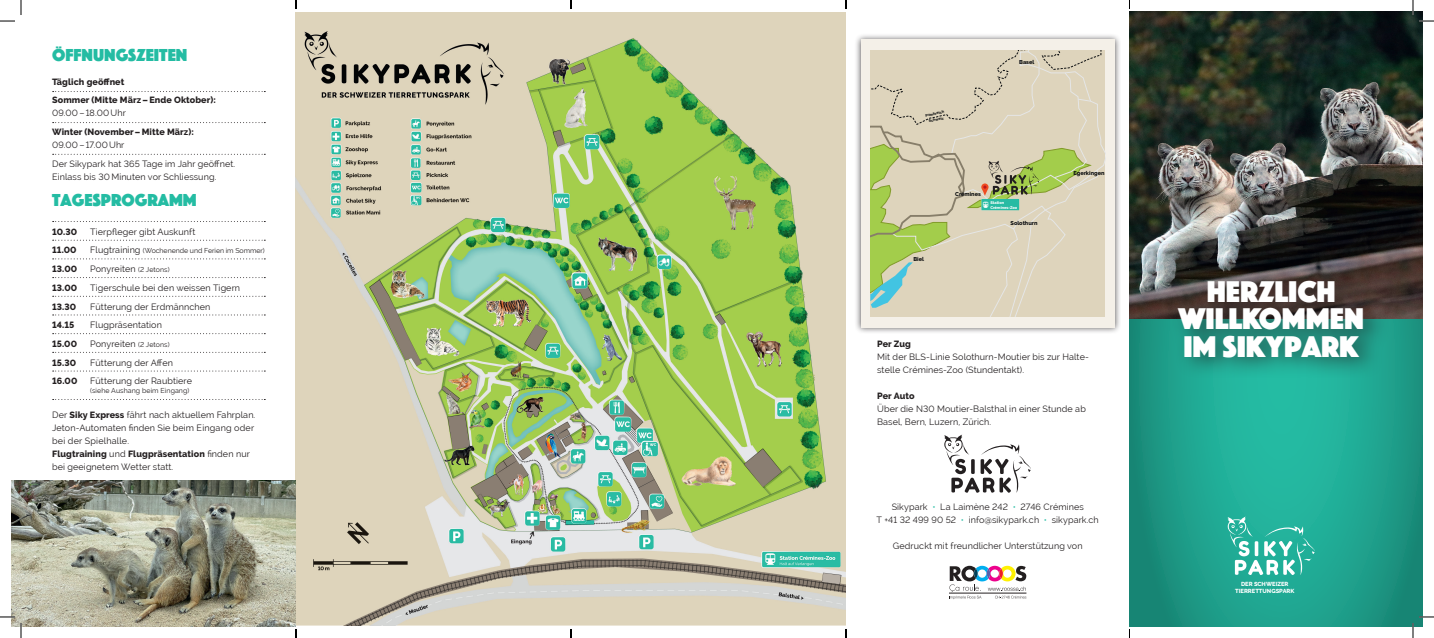
<style>
.page{position:relative;width:1434px;height:638px;background:#fff}
.page>*{position:absolute;margin:0;border:0;box-sizing:border-box;transform-origin:0 0}
.t1{font:31.1px/27.2px "Phosphate Solid";color:#fff;text-align:center}
.t2{font:18px "Phosphate Solid";color:#24bca3}
.t3{font:9px/13px "Raleway";letter-spacing:.01em;color:#231f20}
.t4{font:800 9px/18.7px "Raleway";letter-spacing:.01em;color:#231f20}
.t5{font:7px "Raleway";letter-spacing:-.005em;color:#231f20}
.t6{font:800 5.9px/7px "Raleway";color:#fff;text-align:center}
.t7{font:800 5.6px "Raleway";color:#0d0f11}
.t8{font:800 4px/4.3px "Raleway";color:#fff}
.t9{font:800 3.7px/6.2px "Raleway";color:#0d0f11;text-align:center}
.s1{font-size:9px}
.s2{font-size:7px}
.s3{font-weight:800}
.s4{color:#24bca3}
</style>
<div class="page">
<svg style="left:1129px;top:319px;width:293px;height:307px;background:#1ea28d"></svg>
<img style="left:1129px;top:12px;width:293px;height:307px">
<svg style="left:1227px;top:516px;width:88px;height:58px;background:#4fbfae"></svg>
<div style="left:1170px;top:267px;width:220px;height:112px;background:#231f20;opacity:.65"></div>
<img style="left:296px;top:12px;width:550px;height:613px">
<svg style="left:53px;top:91px;width:212px;height:1px"></svg>
<svg style="left:53px;top:122px;width:212px;height:1px"></svg>
<svg style="left:53px;top:154px;width:212px;height:1px"></svg>
<svg style="left:53px;top:221px;width:212px;height:1px"></svg>
<svg style="left:53px;top:239px;width:212px;height:1px"></svg>
<svg style="left:53px;top:258px;width:212px;height:1px"></svg>
<svg style="left:53px;top:277px;width:212px;height:1px"></svg>
<svg style="left:53px;top:295px;width:212px;height:1px"></svg>
<svg style="left:53px;top:314px;width:212px;height:1px"></svg>
<svg style="left:53px;top:333px;width:212px;height:1px"></svg>
<svg style="left:53px;top:351px;width:212px;height:1px"></svg>
<svg style="left:53px;top:370px;width:212px;height:1px"></svg>
<svg style="left:53px;top:399px;width:212px;height:1px"></svg>
<svg style="left:944px;top:434px;width:87px;height:58px"></svg>
<div style="left:854px;top:33px;width:267px;height:301px;background:#231f20;opacity:.75"></div>
<div style="left:861px;top:39px;width:254px;height:288px;background:#f4f0e8"></div>
<img style="left:12px;top:480px;width:284px;height:146px">
<svg style="left:949px;top:565px;width:77px;height:34px"></svg>
<hr style="left:949px;top:592px;width:77px;height:1px;background:#231f20">
<svg style="left:0;top:0;width:22px;height:22px"></svg>
<svg style="left:0;top:616px;width:22px;height:21px"></svg>
<svg style="left:1412px;top:0;width:22px;height:22px"></svg>
<svg style="left:1412px;top:616px;width:22px;height:21px"></svg>
<svg style="left:295px;top:0;width:2px;height:9px"></svg>
<svg style="left:295px;top:629px;width:2px;height:8px"></svg>
<svg style="left:570px;top:0;width:2px;height:9px"></svg>
<svg style="left:570px;top:629px;width:2px;height:8px"></svg>
<svg style="left:845px;top:0;width:2px;height:9px"></svg>
<svg style="left:845px;top:629px;width:2px;height:8px"></svg>
<svg style="left:870px;top:50px;width:235px;height:267px;background:#d1cfae"></svg>
<h2 class="t2" style="left:52px;top:43px;width:137px">ÖFFNUNGSZEITEN</h2>
<p class="t4" style="left:52px;top:72px;width:165px">Täglich geöffnet<br>Sommer (Mitte März–Ende Oktober):</p>
<p class="t3" style="left:52px;top:107px;width:75px">09.00 – 18.00 Uhr</p>
<p class="t4" style="left:52px;top:123px;width:143px">Winter (November– Mitte März):</p>
<p class="t3" style="left:52px;top:135px;width:184px;line-height:18.7px">09.00 – 17.00 Uhr<br>Der Sikypark hat 365 Tage im Jahr geöffnet.</p>
<p class="t3" style="left:52px;top:170px;width:166px">Einlass bis 30 Minuten vor Schliessung.</p>
<h2 class="t2" style="left:52px;top:187px;width:146px">TAGESPROGRAMM</h2>
<p class="t4" style="left:52px;top:222px;width:26px">10.30</p>
<p class="t3" style="left:90px;top:225px;width:107px">Tierpfleger gibt Auskunft</p>
<p class="t4" style="left:52px;top:241px;width:26px">11.00</p>
<p class="t5" style="left:90px;top:247px;width:176px"><span class="s1">Flugtraining</span> (Wochenende und Ferien im Sommer)</p>
<p class="t4" style="left:52px;top:259px;width:27px">13.00</p>
<p class="t3" style="left:90px;top:262px;width:81px">Ponyreiten <span class="s2">(2 Jetons)</span></p>
<p class="t4" style="left:52px;top:278px;width:27px">13.00</p>
<p class="t3" style="left:90px;top:281px;width:151px">Tigerschule bei den weissen Tigern</p>
<p class="t4" style="left:52px;top:297px;width:26px">13.30</p>
<p class="t3" style="left:90px;top:300px;width:122px">Fütterung der Erdmännchen</p>
<p class="t4" style="left:52px;top:315px;width:24px">14.15</p>
<p class="t3" style="left:90px;top:318px;width:73px">Flugpräsentation</p>
<p class="t4" style="left:52px;top:334px;width:26px">15.00</p>
<p class="t3" style="left:90px;top:337px;width:81px">Ponyreiten <span class="s2">(2 Jetons)</span></p>
<p class="t4" style="left:52px;top:353px;width:25px">15.30</p>
<p class="t3" style="left:90px;top:356px;width:84px">Fütterung der Affen</p>
<p class="t4" style="left:52px;top:371px;width:27px">16.00</p>
<p class="t3" style="left:90px;top:374px;width:103px">Fütterung der Raubtiere</p>
<p class="t5" style="left:90px;top:386px;width:101px">(siehe Aushang beim Eingang)</p>
<p class="t3" style="left:52px;top:408px;width:205px">Der <span class="s3">Siky Express</span> fährt nach aktuellem Fahrplan.<br>Jeton-Automaten finden Sie beim Eingang oder bei der Spielhalle.<br><span class="s3">Flugtraining</span> und <span class="s3">Flugpräsentation</span> finden nur bei geeignetem Wetter statt.</p>
<p class="t9" style="left:925px;top:113px;width:21px;rotate:-13deg">Frankreich<br>Schweiz</p>
<p class="t7" style="left:1019px;top:58px;width:17px">Basel</p>
<p class="t7" style="left:913px;top:256px;width:12px">Biel</p>
<p class="t7" style="left:955px;top:190px;width:27px">Crémines</p>
<p class="t8" style="left:990px;top:201px;width:28px">Station<br>Crémines-Zoo</p>
<p class="t7" style="left:1010px;top:219px;width:28px">Solothurn</p>
<p class="t7" style="left:1073px;top:169px;width:32px">Egerkingen</p>
<p class="t4" style="left:877px;top:335px;width:35px">Per Zug</p>
<p class="t3" style="left:877px;top:350px;width:213px">Mit der BLS-Linie -Solothurn-Moutier bis zur Halte&shy;stelle Crémines-Zoo (Stundentakt).</p>
<p class="t4" style="left:877px;top:387px;width:39px">Per Auto</p>
<p class="t3" style="left:877px;top:402px;width:210px">Über die N30 Moutier-Balsthal in einer Stunde ab<br>Basel, Bern, Luzern, Zürich.</p>
<p class="t3" style="left:877px;top:499px;width:224px;text-align:center">Sikypark <span class="s4">•</span> La Laimène 242 <span class="s4">•</span> 2746 Crémines<br>T +41 32 499 90 52 <span class="s4">•</span> info@sikypark.ch <span class="s4">•</span> sikypark.ch</p>
<p class="t3" style="left:893px;top:538px;width:191px">Gedruckt mit freundlicher Unterstützung von</p>
<h1 class="t1" style="left:1178px;top:276px;width:187px">HERZLICH<br>WILLKOMMEN<br>IM SIKYPARK</h1>
<p class="t6" style="left:1235px;top:580px;width:61px">DER SCHWEIZER<br>TIERRETTUNGSPARK</p>
</div>
